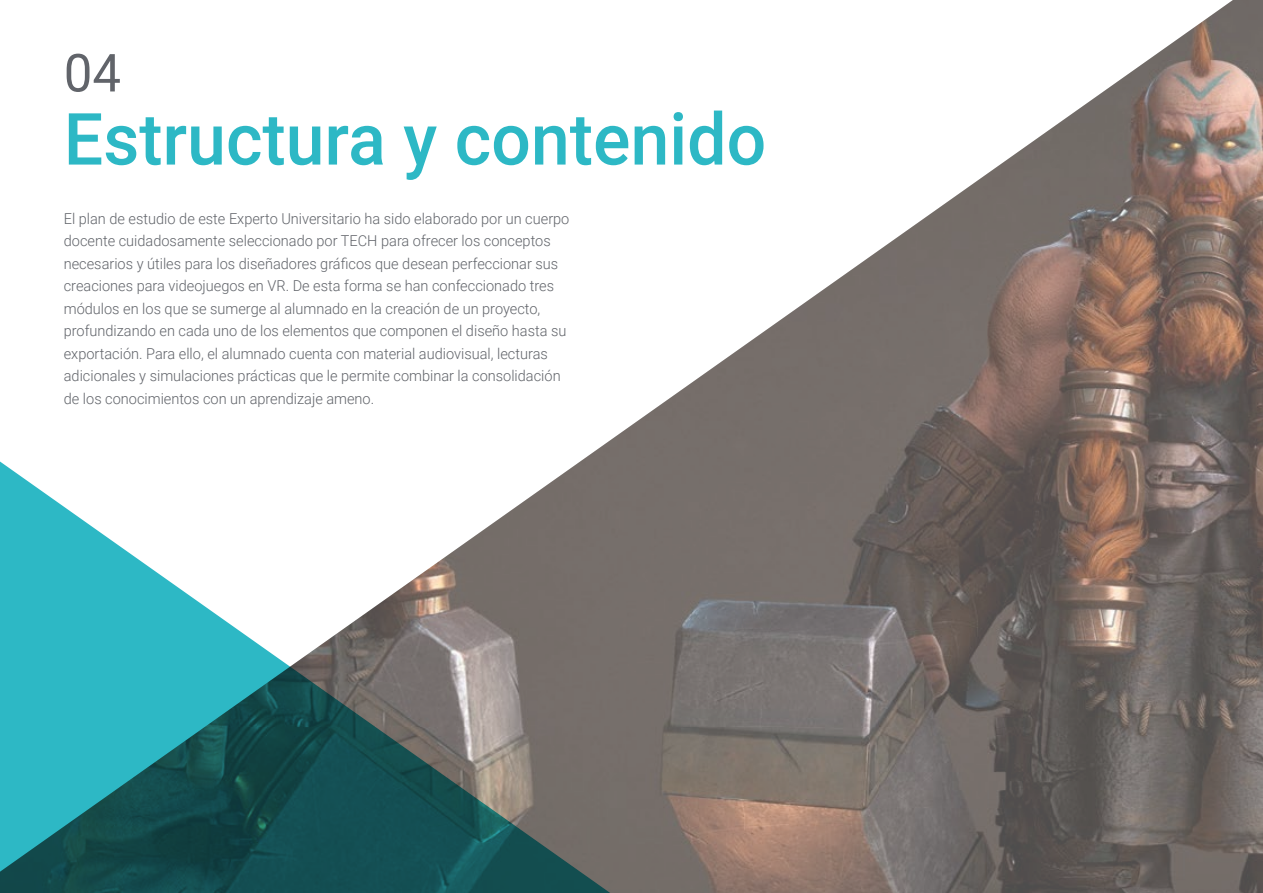
<style>
.page{position:relative;width:1263px;height:893px;background:#fff}
.page>*{position:absolute;margin:0;border:0;box-sizing:border-box;transform-origin:0 0}
.t1{font:500 72px "Roboto";color:#2db8c5}
.t2{font:52.5px "Roboto";color:#61646a}
.t3{font:300 15px/22.5px "Roboto";color:#61646a}
</style>
<div class="page">
<img style="left:602px;top:0;width:661px;height:893px">
<svg style="left:0;top:446px;width:640px;height:447px"></svg>
<h2 class="t2" style="left:64px;top:36px;width:59px">04</h2>
<h1 class="t1" style="left:64px;top:89px;width:704px">Estructura y contenido</h1>
<p class="t3" style="left:64px;top:207px;width:507px">El plan de estudio de este Experto Universitario ha sido elaborado por un cuerpo docente cuidadosamente seleccionado por TECH para ofrecer los conceptos necesarios y útiles para los diseñadores gráficos que desean perfeccionar sus creaciones para videojuegos en VR. De esta forma se han confeccionado tres módulos en los que se sumerge al alumnado en la creación de un proyecto, profundizando en cada uno de los elementos que componen el diseño hasta su exportación. Para ello, el alumnado cuenta con material audiovisual, lecturas adicionales y simulaciones prácticas que le permite combinar la consolidación de los conocimientos con un aprendizaje ameno.</p>
</div>
